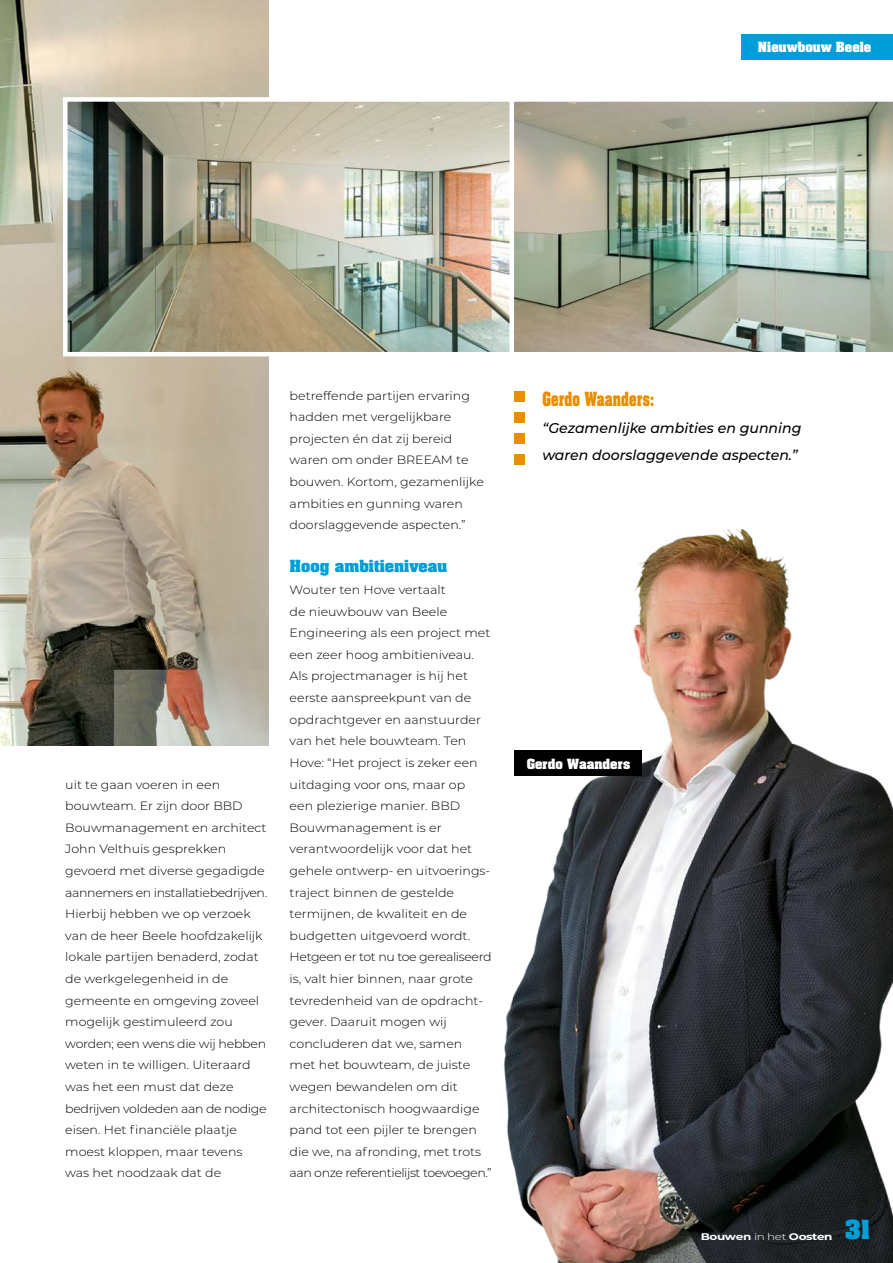
<style>
.page{position:relative;width:893px;height:1263px;background:#fff}
.page>*{position:absolute;margin:0;border:0;box-sizing:border-box;transform-origin:0 0}
.t1{font:700 22.5px "Aachen";color:#009ed9}
.t2{font:700 16.65px "Aachen";letter-spacing:.02em;color:#e98e00;scale:.73 1}
.t3{font:700 14.25px "Aachen";color:#009ed9;scale:1.05 1}
.t4{font:italic 500 14.1px/27px "Montserrat";color:#000}
.t5{font:300 12px/21.6px "Montserrat";color:#000;scale:1.05 1}
.t6{font:700 12px "Aachen";color:#fff}
.t7{font:700 9.6px "Montserrat";letter-spacing:-.03em;color:#fff;scale:1.25 1}
.s1{font-weight:300}
</style>
<div class="page">
<img style="left:0;top:0;width:268px;height:745px">
<img style="left:503px;top:529px;width:390px;height:734px">
<img style="left:514px;top:101px;width:379px;height:251px">
<img style="left:68px;top:102px;width:441px;height:249px">
<div style="left:63px;top:97px;width:451px;height:259px;border:4px solid #fff"></div>
<div style="left:514px;top:391px;width:11px;height:10px;background:#e98e00"></div>
<div style="left:514px;top:412px;width:11px;height:11px;background:#e98e00"></div>
<div style="left:514px;top:433px;width:11px;height:11px;background:#e98e00"></div>
<div style="left:514px;top:454px;width:11px;height:11px;background:#e98e00"></div>
<div style="left:514px;top:751px;width:128px;height:25px;background:#000"></div>
<div style="left:742px;top:34px;width:151px;height:25px;background:#009ed9"></div>
<p class="t6" style="left:758px;top:38px;width:115px">Nieuwbouw Beele</p>
<p class="t5" style="left:65px;top:773px;width:194px">uit te gaan voeren in een bouwteam. Er zijn door BBD<br>Bouwmanagement en architect<br>John Velthuis gesprekken gevoerd met diverse gegadigde aannemers en installatiebedrijven.<br>Hierbij hebben we op verzoek van de heer Beele hoofdzakelijk lokale partijen benaderd, zodat de werkgelegenheid in de gemeente en omgeving zoveel mogelijk gestimuleerd zou worden; een wens die wij hebben weten in te willigen. Uiteraard was het een must dat deze bedrijven voldeden aan de nodige eisen. Het financiële plaatje moest kloppen, maar tevens was het noodzaak dat de</p>
<p class="t5" style="left:290px;top:384px;width:186px">betreffende partijen ervaring hadden met vergelijkbare projecten én dat zij bereid waren om onder BREEAM te bouwen. Kortom, gezamenlijke ambities en gunning waren doorslaggevende aspecten.”</p>
<p class="t3" style="left:290px;top:556px;width:152px">Hoog ambitieniveau</p>
<p class="t5" style="left:290px;top:579px;width:194px">Wouter ten Hove vertaalt<br>de nieuwbouw van Beele<br>Engineering als een project met een zeer hoog ambitieniveau.<br>Als projectmanager is hij het eerste aanspreekpunt van de opdrachtgever en aanstuurder van het hele bouwteam. Ten<br>Hove: “Het project is zeker een uitdaging voor ons, maar op<br>een plezierige manier. BBD<br>Bouwmanagement is er verantwoordelijk voor dat het gehele ontwerp- en uitvoerings&shy;traject binnen de gestelde termijnen, de kwaliteit en de budgetten uitgevoerd wordt.<br>Hetgeen er tot nu toe gerealiseerd is, valt hier binnen, naar grote tevredenheid van de opdracht&shy;gever. Daaruit mogen wij concluderen dat we, samen<br>met het bouwteam, de juiste wegen bewandelen om dit architectonisch hoogwaardige pand tot een pijler te brengen die we, na afronding, met trots aan onze referentielijst toevoegen.”</p>
<h2 class="t2" style="left:542px;top:387px;width:155px">Gerdo Waanders:</h2>
<p class="t4" style="left:542px;top:414px;width:261px">“Gezamenlijke ambities en gunning waren doorslaggevende aspecten.”</p>
<p class="t6" style="left:527px;top:755px;width:105px">Gerdo Waanders</p>
<p class="t7" style="left:701px;top:1229px;width:107px">Bouwen <span class="s1">in het</span> Oosten</p>
<h1 class="t1" style="left:845px;top:1213px;width:27px">31</h1>
</div>
